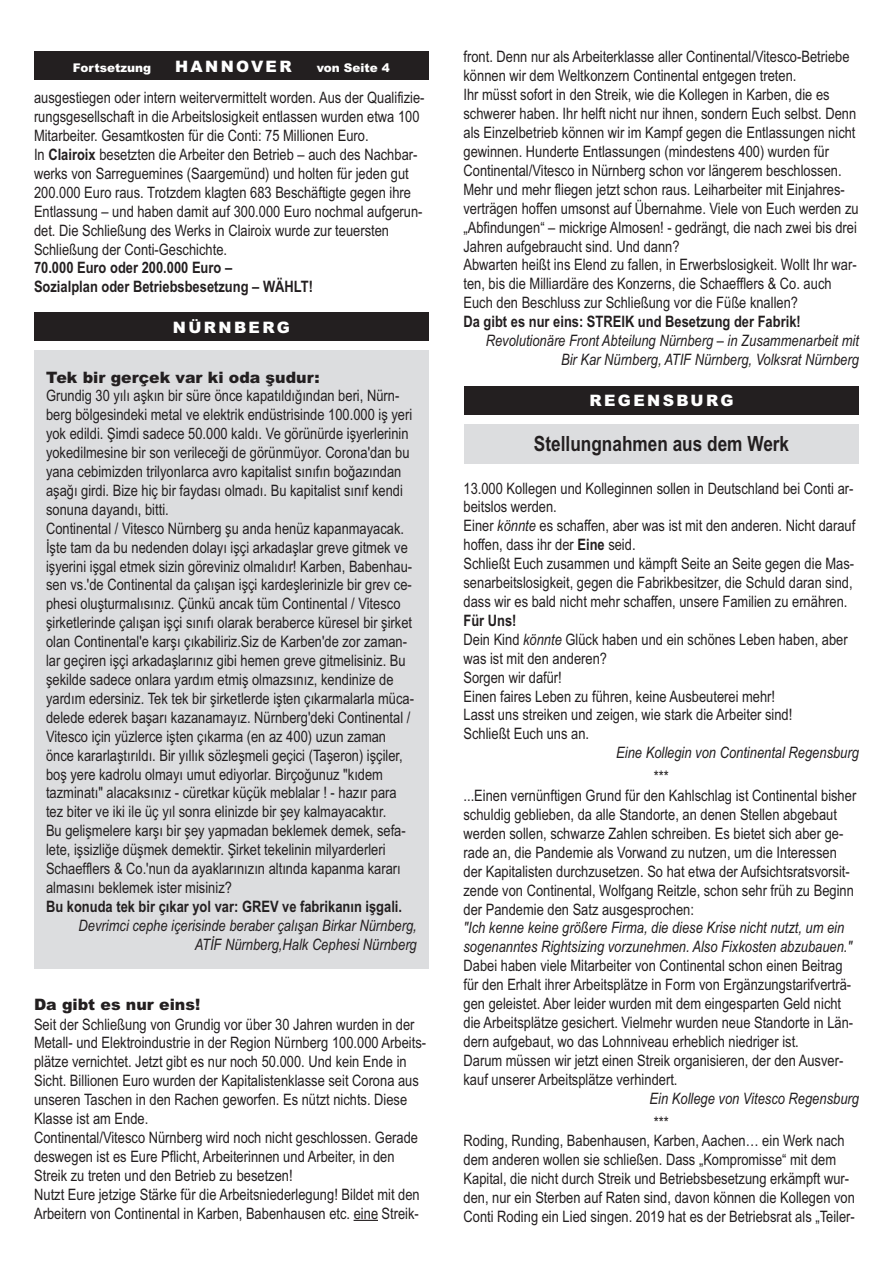
<style>
.page{position:relative;width:893px;height:1263px;background:#fff}
.page>*{position:absolute;margin:0;border:0;box-sizing:border-box;transform-origin:0 0}
.t1{font:700 21px "Arial Narrow";color:#231f20}
.t2{font:15.75px/18.9px "Arial Narrow";color:#231f20}
.t3{font:italic 15.75px/18.9px "Arial Narrow";color:#231f20;text-align:right}
.t4{font:700 15.75px/18.9px "Arial Narrow";color:#231f20}
.t5{font:900 15.75px "Arial";color:#231f20}
.t6{font:900 15.75px "Arial";letter-spacing:.15em;color:#fff}
.t7{font:900 12px "Arial";color:#fff}
.s1{font-weight:700}
.s2{font-style:italic}
</style>
<div class="page">
<svg style="left:354px;top:1220px;width:24px;height:1px"></svg>
<div style="left:34px;top:312px;width:395px;height:29px;background:#231f20"></div>
<div style="left:464px;top:386px;width:395px;height:29px;background:#231f20"></div>
<div style="left:34px;top:350px;width:395px;height:618px;background:#dcdddf"></div>
<div style="left:464px;top:424px;width:395px;height:40px;background:#dcdddf"></div>
<div style="left:34px;top:51px;width:395px;height:29px;background:#231f20"></div>
<p class="t7" style="left:73px;top:60px;width:80px">Fortsetzung</p>
<p class="t6" style="left:175px;top:57px;width:118px">HANNOVER</p>
<p class="t7" style="left:317px;top:60px;width:75px">von Seite 4</p>
<p class="t2" style="left:34px;top:88px;width:392px">ausgestiegen oder intern weitervermittelt worden. Aus der Qualifizie&shy;rungsgesellschaft in die Arbeitslosigkeit entlassen wurden etwa 100<br>Mitarbeiter. Gesamtkosten für die Conti: 75 Millionen Euro.<br>In <span class="s1">Clairoix</span> besetzten die Arbeiter den Betrieb – auch des Nachbar&shy;werks von Sarreguemines (Saargemünd) und holten für jeden gut 200.000 Euro raus. Trotzdem klagten 683 Beschäftigte gegen ihre Entlassung – und haben damit auf 300.000 Euro nochmal aufgerun&shy;det. Die Schließung des Werks in Clairoix wurde zur teuersten Schließung der Conti-Geschichte.</p>
<p class="t4" style="left:34px;top:259px;width:280px">70.000 Euro oder 200.000 Euro –<br>Sozialplan oder Betriebsbesetzung – WÄHLT!</p>
<p class="t6" style="left:173px;top:318px;width:118px">NÜRNBERG</p>
<p class="t5" style="left:46px;top:368px;width:275px">Tek bir gerçek var ki oda şudur:</p>
<p class="t2" style="left:46px;top:387px;width:370px">Grundig 30 yılı aşkın bir süre önce kapatıldığından beri, Nürn&shy;berg bölgesindeki metal ve elektrik endüstrisinde 100.000 iş yeri yok edildi. Şimdi sadece 50.000 kaldı. Ve görünürde işyerlerinin yokedilmesine bir son verileceği de görünmüyor. Corona'dan bu yana cebimizden trilyonlarca avro kapitalist sınıfın boğazından aşağı girdi. Bize hiç bir faydası olmadı. Bu kapitalist sınıf kendi sonuna dayandı, bitti.<br>Continental / Vitesco Nürnberg şu anda henüz kapanmayacak.<br>İşte tam da bu nedenden dolayı işçi arkadaşlar greve gitmek ve işyerini işgal etmek sizin göreviniz olmalıdır! Karben, Babenhau&shy;sen vs.'de Continental da çalışan işçi kardeşlerinizle bir grev ce&shy;phesi oluşturmalısınız. Çünkü ancak tüm Continental / Vitesco şirketlerinde çalışan işçi sınıfı olarak beraberce küresel bir şirket olan Continental'e karşı çıkabiliriz.Siz de Karben'de zor zaman&shy;lar geçiren işçi arkadaşlarınız gibi hemen greve gitmelisiniz. Bu şekilde sadece onlara yardım etmiş olmazsınız, kendinize de yardım edersiniz. Tek tek bir şirketlerde işten çıkarmalarla müca&shy;delede ederek başarı kazanamayız. Nürnberg'deki Continental / Vitesco için yüzlerce işten çıkarma (en az 400) uzun zaman önce kararlaştırıldı. Bir yıllık sözleşmeli geçici (Taşeron) işçiler, boş yere kadrolu olmayı umut ediyorlar. Birçoğunuz "kıdem tazminatı" alacaksınız - cüretkar küçük meblalar ! - hazır para tez biter ve iki ile üç yıl sonra elinizde bir şey kalmayacaktır.<br>Bu gelişmelere karşı bir şey yapmadan beklemek demek, sefa&shy;lete, işsizliğe düşmek demektir. Şirket tekelinin milyarderleri Schaefflers &amp; Co.'nun da ayaklarınızın altında kapanma kararı almasını beklemek ister misiniz?</p>
<p class="t4" style="left:46px;top:897px;width:358px">Bu konuda tek bir çıkar yol var: GREV ve fabrikanın işgali.</p>
<p class="t3" style="left:79px;top:916px;width:340px">Devrimci cephe içerisinde beraber çalışan Birkar Nürnberg,<br>ATİF Nürnberg,Halk Cephesi Nürnberg</p>
<p class="t5" style="left:34px;top:996px;width:168px">Da gibt es nur eins!</p>
<p class="t2" style="left:34px;top:1015px;width:394px">Seit der Schließung von Grundig vor über 30 Jahren wurden in der Metall- und Elektroindustrie in der Region Nürnberg 100.000 Arbeits&shy;plätze vernichtet. Jetzt gibt es nur noch 50.000. Und kein Ende in Sicht. Billionen Euro wurden der Kapitalistenklasse seit Corona aus unseren Taschen in den Rachen geworfen. Es nützt nichts. Diese Klasse ist am Ende.<br>Continental/Vitesco Nürnberg wird noch nicht geschlossen. Gerade deswegen ist es Eure Pflicht, Arbeiterinnen und Arbeiter, in den Streik zu treten und den Betrieb zu besetzen!<br>Nutzt Eure jetzige Stärke für die Arbeitsniederlegung! Bildet mit den Arbeitern von Continental in Karben, Babenhausen etc. eine Streik-</p>
<p class="t2" style="left:463px;top:48px;width:397px">front. Denn nur als Arbeiterklasse aller Continental/Vitesco-Betriebe können wir dem Weltkonzern Continental entgegen treten.<br>Ihr müsst sofort in den Streik, wie die Kollegen in Karben, die es schwerer haben. Ihr helft nicht nur ihnen, sondern Euch selbst. Denn als Einzelbetrieb können wir im Kampf gegen die Entlassungen nicht gewinnen. Hunderte Entlassungen (mindestens 400) wurden für Continental/Vitesco in Nürnberg schon vor längerem beschlossen.<br>Mehr und mehr fliegen jetzt schon raus. Leiharbeiter mit Einjahres&shy;verträgen hoffen umsonst auf Übernahme. Viele von Euch werden zu „Abfindungen“ – mickrige Almosen! - gedrängt, die nach zwei bis drei Jahren aufgebraucht sind. Und dann?<br>Abwarten heißt ins Elend zu fallen, in Erwerbslosigkeit. Wollt Ihr war&shy;ten, bis die Milliardäre des Konzerns, die Schaefflers &amp; Co. auch Euch den Beschluss zur Schließung vor die Füße knallen?</p>
<p class="t4" style="left:463px;top:312px;width:339px">Da gibt es nur eins: STREIK und Besetzung der Fabrik!</p>
<p class="t3" style="left:486px;top:331px;width:375px">Revolutionäre Front Abteilung Nürnberg – in Zusammenarbeit mit<br>Bir Kar Nürnberg, ATIF Nürnberg, Volksrat Nürnberg</p>
<p class="t6" style="left:590px;top:392px;width:145px">REGENSBURG</p>
<h1 class="t1" style="left:534px;top:431px;width:257px">Stellungnahmen aus dem Werk</h1>
<p class="t2" style="left:463px;top:479px;width:393px">13.000 Kollegen und Kolleginnen sollen in Deutschland bei Conti ar&shy;beitslos werden.<br>Einer <span class="s2">könnte</span> es schaffen, aber was ist mit den anderen. Nicht darauf hoffen, dass ihr der <span class="s1">Eine</span> seid.<br>Schließt Euch zusammen und kämpft Seite an Seite gegen die Mas&shy;senarbeitslosigkeit, gegen die Fabrikbesitzer, die Schuld daran sind, dass wir es bald nicht mehr schaffen, unsere Familien zu ernähren.</p>
<p class="t2" style="left:463px;top:611px;width:386px"><span class="s1">Für Uns!<br></span>Dein Kind <span class="s2">könnte</span> Glück haben und ein schönes Leben haben, aber was ist mit den anderen?<br>Sorgen wir dafür!<br>Einen faires Leben zu führen, keine Ausbeuterei mehr!<br>Lasst uns streiken und zeigen, wie stark die Arbeiter sind!<br>Schließt Euch uns an.</p>
<p class="t3" style="left:616px;top:743px;width:244px">Eine Kollegin von Continental Regensburg</p>
<p class="t2" style="left:463px;top:767px;width:394px;text-indent:190px">***<br>...Einen vernünftigen Grund für den Kahlschlag ist Continental bisher schuldig geblieben, da alle Standorte, an denen Stellen abgebaut werden sollen, schwarze Zahlen schreiben. Es bietet sich aber ge&shy;rade an, die Pandemie als Vorwand zu nutzen, um die Interessen der Kapitalisten durchzusetzen. So hat etwa der Aufsichtsratsvorsit&shy;zende von Continental, Wolfgang Reitzle, schon sehr früh zu Beginn der Pandemie den Satz ausgesprochen:</p>
<p class="t3" style="left:463px;top:918px;width:390px;text-align:left">"Ich kenne keine größere Firma, die diese Krise nicht nutzt, um ein sogenanntes Rightsizing vorzunehmen. Also Fixkosten abzubauen."</p>
<p class="t2" style="left:463px;top:956px;width:391px">Dabei haben viele Mitarbeiter von Continental schon einen Beitrag für den Erhalt ihrer Arbeitsplätze in Form von Ergänzungstarifverträ&shy;gen geleistet. Aber leider wurden mit dem eingesparten Geld nicht die Arbeitsplätze gesichert. Vielmehr wurden neue Standorte in Län&shy;dern aufgebaut, wo das Lohnniveau erheblich niedriger ist.<br>Darum müssen wir jetzt einen Streik organisieren, der den Ausver&shy;kauf unserer Arbeitsplätze verhindert.</p>
<p class="t3" style="left:650px;top:1089px;width:211px">Ein Kollege von Vitesco Regensburg</p>
<p class="t2" style="left:463px;top:1113px;width:393px;text-indent:190px">***<br>Roding, Runding, Babenhausen, Karben, Aachen… ein Werk nach dem anderen wollen sie schließen. Dass „Kompromisse“ mit dem Kapital, die nicht durch Streik und Betriebsbesetzung erkämpft wur&shy;den, nur ein Sterben auf Raten sind, davon können die Kollegen von Conti Roding ein Lied singen. 2019 hat es der Betriebsrat als „Teiler-</p>
</div>
